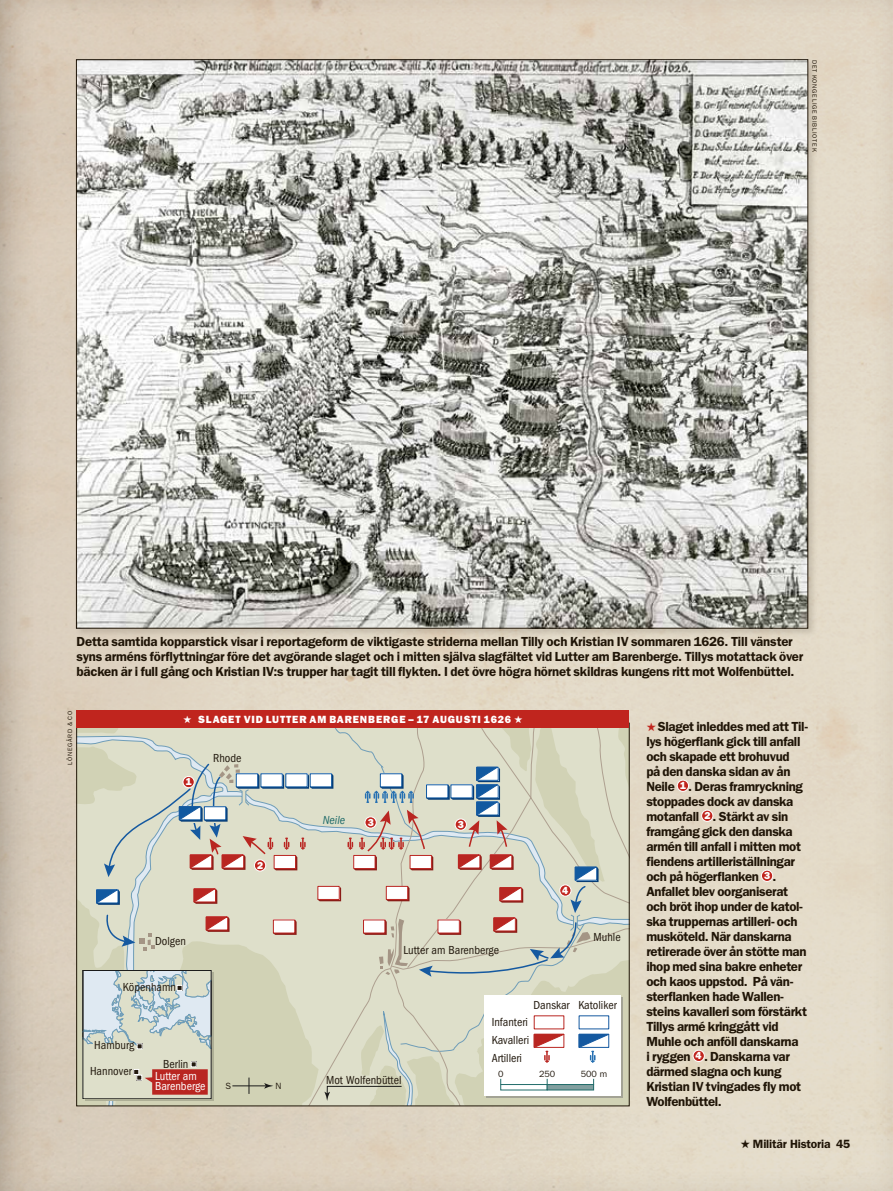
<style>
.page{position:relative;width:893px;height:1191px;background:#fff}
.page>*{position:absolute;margin:0;border:0;box-sizing:border-box;transform-origin:0 0}
.t1{font:600 13.2px/15px "ITC Franklin Gothic Std";letter-spacing:-.02em;color:#201507}
.t2{font:condensed 12px/18.1px "ITC Franklin Gothic Std";color:#231a0f;text-align:justify}
.t3{font:condensed 12px "ITC Franklin Gothic Std";color:#fff}
.t4{font:600 12px "ITC Franklin Gothic Std";letter-spacing:-.01em;color:#201507}
.t5{font:italic condensed 12px "ITC Franklin Gothic Std";color:#216c6a}
.t6{font:10.5px "ITC Franklin Gothic Std Hvy";letter-spacing:.08em;color:#fff}
.t7{font:10.2px "ITC Franklin Gothic Std Hvy";color:#fff}
.t8{font:9px "ITC Franklin Gothic Std";color:#231a0f}
.t9{font:6.3px "ITC Franklin Gothic Std";letter-spacing:.135em;color:#201507}
.s1{color:#c0251e}
.s2{font-family:"ITC Franklin Gothic Std Hvy";font-weight:400;font-size:10.2px;color:#fff}
</style>
<div class="page">
<div style="left:0;top:0;width:893px;height:1191px;background:#201507;opacity:.2"></div>
<div style="left:74px;top:57px;width:744px;height:582px;background:#201507;opacity:.15"></div>
<img style="left:78px;top:62px;width:728px;height:564px">
<svg style="left:79px;top:728px;width:548px;height:376px"></svg>
<div style="left:677px;top:780px;width:12px;height:11px;background:#c0251e;border-radius:50%"></div>
<div style="left:677px;top:780px;width:12px;height:11px;border:1px solid #fff;border-radius:50%"></div>
<div style="left:702px;top:810px;width:11px;height:11px;background:#c0251e;border-radius:50%"></div>
<div style="left:701px;top:810px;width:12px;height:11px;border:1px solid #fff;border-radius:50%"></div>
<div style="left:761px;top:870px;width:12px;height:11px;background:#c0251e;border-radius:50%"></div>
<div style="left:761px;top:870px;width:12px;height:11px;border:1px solid #fff;border-radius:50%"></div>
<div style="left:693px;top:1050px;width:11px;height:11px;background:#c0251e;border-radius:50%"></div>
<div style="left:693px;top:1050px;width:11px;height:11px;border:1px solid #fff;border-radius:50%"></div>
<div style="left:77px;top:711px;width:552px;height:17px;background:#c0251e"></div>
<div style="left:183px;top:776px;width:11px;height:11px;background:#c0251e;border-radius:50%"></div>
<div style="left:183px;top:776px;width:11px;height:12px;border:1px solid #fff;border-radius:50%"></div>
<div style="left:254px;top:859px;width:12px;height:12px;background:#c0251e;border-radius:50%"></div>
<div style="left:254px;top:859px;width:12px;height:12px;border:1px solid #fff;border-radius:50%"></div>
<div style="left:365px;top:817px;width:11px;height:11px;background:#c0251e;border-radius:50%"></div>
<div style="left:365px;top:816px;width:11px;height:12px;border:1px solid #fff;border-radius:50%"></div>
<div style="left:455px;top:819px;width:11px;height:11px;background:#c0251e;border-radius:50%"></div>
<div style="left:455px;top:819px;width:12px;height:11px;border:1px solid #fff;border-radius:50%"></div>
<div style="left:560px;top:885px;width:11px;height:11px;background:#c0251e;border-radius:50%"></div>
<div style="left:560px;top:884px;width:11px;height:12px;border:1px solid #fff;border-radius:50%"></div>
<p class="t9" style="left:818px;top:60px;width:94px;rotate:90deg">Det kongelige Bibliotek</p>
<p class="t1" style="left:77px;top:634px;width:728px">Detta samtida kopparstick visar i reportageform de viktigaste striderna mellan Tilly och Kristian IV sommaren 1626. Till vänster syns arméns förflyttningar före det avgörande slaget och i mitten själva slagfältet vid Lutter am Barenberge. Tillys motattack över bäcken är i full gång och Kristian IV:s trupper har tagit till flykten. I det övre högra hörnet skildras kungens ritt mot Wolfenbüttel.</p>
<p class="t9" style="left:66px;top:765px;width:56px;rotate:-90deg">lön egård &amp; co</p>
<p class="t6" style="left:183px;top:713px;width:68px">★ SLAGET VID</p>
<p class="t6" style="left:266px;top:713px;width:205px">LUTTER AM BARENBERGE – 17 AUGUSTI</p>
<p class="t6" style="left:484px;top:713px;width:40px">1626 ★</p>
<p class="t7" style="left:186px;top:776px;width:8px">1</p>
<p class="t2" style="left:213px;top:749px;width:30px">Rhode</p>
<p class="t2" style="left:155px;top:931px;width:32px">Dolgen</p>
<p class="t2" style="left:123px;top:978px;width:55px">Köpenhamn</p>
<p class="t7" style="left:257px;top:859px;width:8px">2</p>
<p class="t5" style="left:323px;top:813px;width:24px">Neile</p>
<p class="t7" style="left:368px;top:816px;width:8px">3</p>
<p class="t7" style="left:458px;top:818px;width:8px">3</p>
<p class="t2" style="left:404px;top:940px;width:97px">Lutter am Barenberge</p>
<p class="t7" style="left:562px;top:884px;width:8px">4</p>
<p class="t2" style="left:594px;top:928px;width:29px">Muhle</p>
<p class="t2" style="left:533px;top:996px;width:38px">Danskar</p>
<p class="t2" style="left:578px;top:996px;width:40px">Katoliker</p>
<p class="t2" style="left:94px;top:1036px;width:42px">Hamburg</p>
<p class="t2" style="left:90px;top:1061px;width:43px">Hannover</p>
<p class="t2" style="left:163px;top:1054px;width:27px">Berlin</p>
<p class="t2" style="left:492px;top:1013px;width:39px">Infanteri Kavalleri Artilleri</p>
<p class="t3" style="left:155px;top:1069px;width:43px">Lutter am</p>
<p class="t8" style="left:498px;top:1068px;width:7px">0</p>
<p class="t8" style="left:539px;top:1068px;width:18px">250</p>
<p class="t8" style="left:581px;top:1068px;width:28px">500 m</p>
<p class="t3" style="left:155px;top:1079px;width:52px">Barenberge</p>
<p class="t2" style="left:326px;top:1070px;width:77px">Mot Wolfenbüttel</p>
<p class="t8" style="left:226px;top:1080px;width:7px">S</p>
<p class="t8" style="left:275px;top:1080px;width:7px">N</p>
<p class="t1" style="left:646px;top:718px;width:163px"><span class="s1">★</span> Slaget inleddes med att Til&shy;lys högerflank gick till anfall och skapade ett brohuvud<br>på den danska sidan av ån<br>Neile <span class="s2">1</span> . Deras framryckning stoppades dock av danska motanfall <span class="s2">2</span> . Stärkt av sin framgång gick den danska armén till anfall i mitten mot fiendens artilleriställningar och på högerflanken <span class="s2">3</span> .<br>Anfallet blev oorganiserat och bröt ihop under de katol&shy;ska truppernas artilleri- och musköteld. När danskarna retirerade över ån stötte man ihop med sina bakre enheter och kaos uppstod. På vän&shy;sterflanken hade Wallen&shy;steins kavalleri som förstärkt<br>Tillys armé kringgått vid<br>Muhle och anföll danskarna<br>i ryggen <span class="s2">4</span> . Danskarna var därmed slagna och kung<br>Kristian IV tvingades fly mot<br>Wolfenbüttel.</p>
<p class="t4" style="left:740px;top:1137px;width:112px">★ Militär Historia 45</p>
</div>
